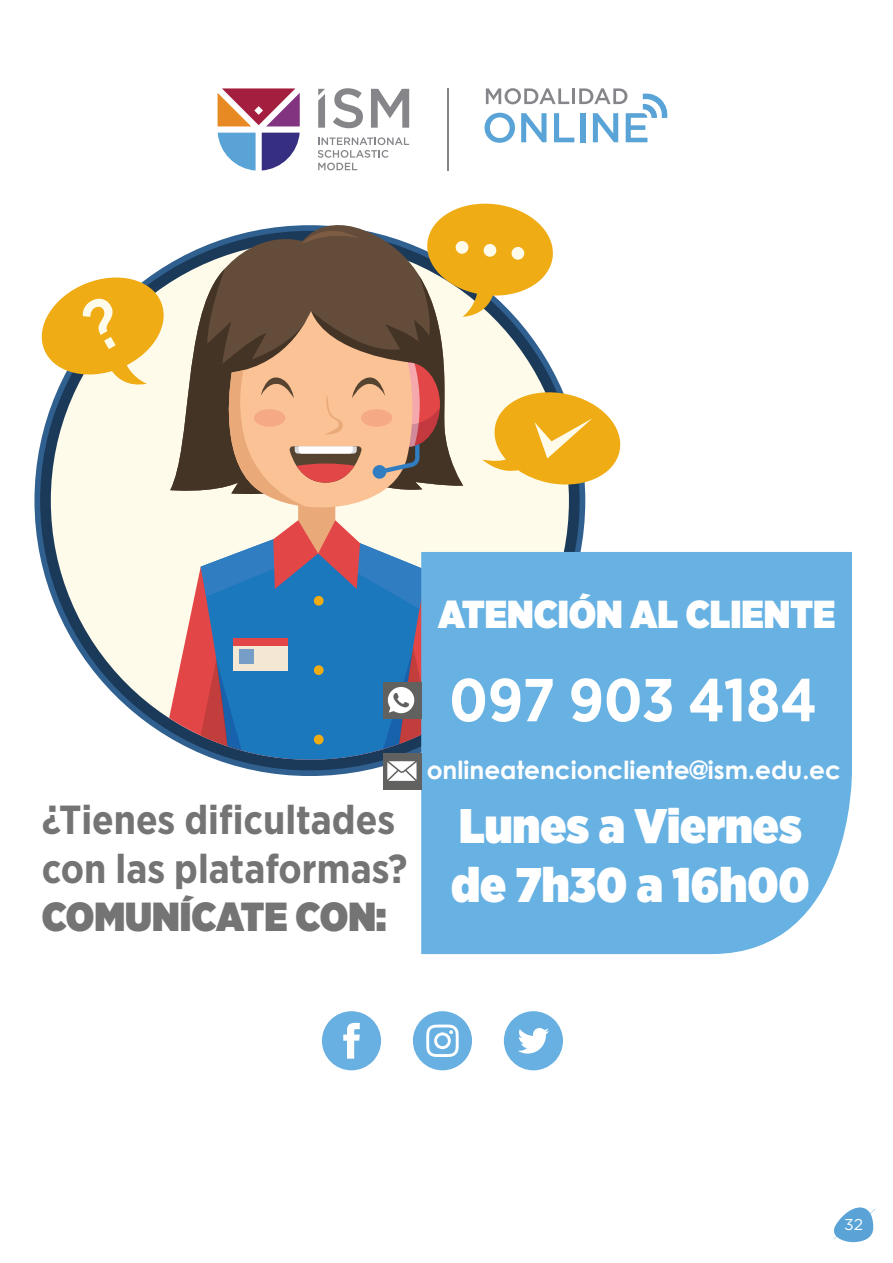
<style>
.page{position:relative;width:893px;height:1263px;background:#fff}
.page>*{position:absolute;margin:0;border:0;box-sizing:border-box;transform-origin:0 0}
.t1{font:700 60.45px "Gotham Narrow";color:#fff}
.t2{font:900 48.6px/58.2px "Gotham Narrow";color:#fff}
.t3{font:700 40.5px/48.6px "Gotham Narrow";color:#757474}
.t4{font:900 40.5px "Gotham Narrow";color:#757474}
.t5{font:900 39px "Gotham Narrow";color:#fff}
.t6{font:700 25.05px "Century Gothic";color:#fff}
.t7{font:15.75px "Gotham";color:#fff}
</style>
<div class="page">
<svg style="left:834px;top:1207px;width:41px;height:35px"></svg>
<div style="left:51px;top:242px;width:518px;height:518px;background:#fffbeb;border-radius:50%"></div>
<svg style="left:169px;top:567px;width:32px;height:184px"></svg>
<svg style="left:170px;top:247px;width:31px;height:22px"></svg>
<svg style="left:170px;top:269px;width:31px;height:222px"></svg>
<svg style="left:41px;top:271px;width:129px;height:116px"></svg>
<svg style="left:504px;top:1011px;width:59px;height:59px"></svg>
<svg style="left:322px;top:1011px;width:59px;height:59px"></svg>
<svg style="left:413px;top:1011px;width:59px;height:59px"></svg>
<svg style="left:318px;top:137px;width:91px;height:33px"></svg>
<svg style="left:318px;top:89px;width:7px;height:39px"></svg>
<svg style="left:333px;top:88px;width:30px;height:40px"></svg>
<svg style="left:371px;top:89px;width:38px;height:39px"></svg>
<svg style="left:218px;top:133px;width:38px;height:38px"></svg>
<svg style="left:262px;top:133px;width:38px;height:38px"></svg>
<svg style="left:218px;top:88px;width:82px;height:38px"></svg>
<svg style="left:485px;top:88px;width:183px;height:55px"></svg>
<hr style="left:447px;top:88px;width:1px;height:83px;background:#868589">
<div style="left:421px;top:552px;width:431px;height:402px;background:#67b1e3"></div>
<div style="left:383px;top:753px;width:38px;height:36px;background:#616160"></div>
<svg style="left:201px;top:203px;width:423px;height:578px"></svg>
<p class="t3" style="left:42px;top:795px;width:367px">¿Tienes dificultades con las plataformas?</p>
<p class="t4" style="left:42px;top:889px;width:346px">COMUNÍCATE CON:</p>
<p class="t5" style="left:438px;top:588px;width:399px">ATENCIÓN AL CLIENTE</p>
<h1 class="t1" style="left:449px;top:661px;width:369px">097 903 4184</h1>
<p class="t6" style="left:427px;top:751px;width:416px">onlineatencioncliente@ism.edu.ec</p>
<p class="t2" style="left:451px;top:796px;width:360px">Lunes a Viernes de 7h30 a 16h00</p>
<p class="t7" style="left:844px;top:1215px;width:21px">32</p>
</div>
